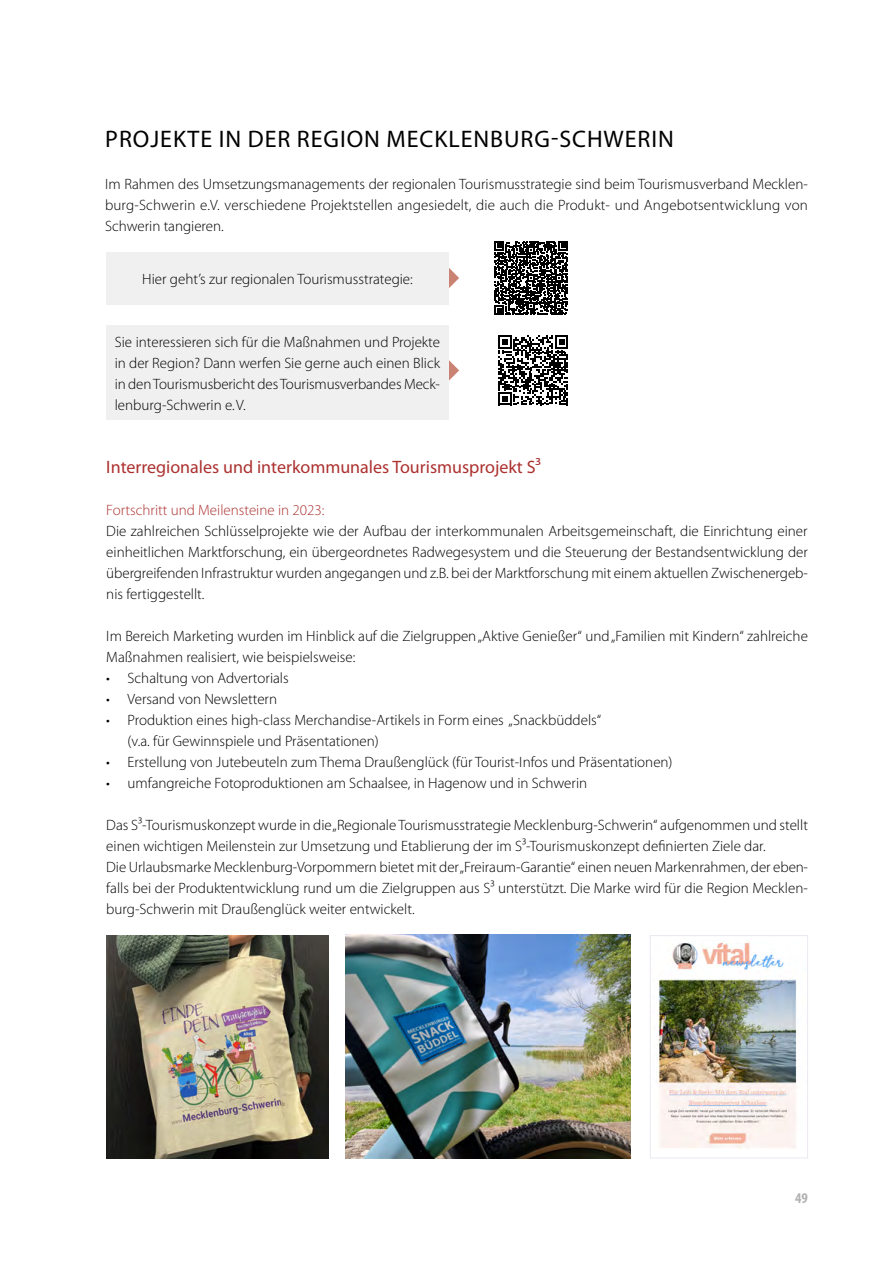
<style>
.page{position:relative;width:893px;height:1263px;background:#fff}
.page>*{position:absolute;margin:0;border:0;box-sizing:border-box;transform-origin:0 0}
.Headline{font:24px "Myriad Pro";letter-spacing:.04em;color:#000}
.Subline{font:18px "Myriad Pro";color:#ac3230}
.Fließtext{font:300 15px/21px "Myriad Pro";color:#000;text-align:justify}
.Fließtext-2{font:300 15px "Myriad Pro";color:#ac3230}
.t1{font:700 condensed 15px "Myriad Pro";color:#b3b2b2}
</style>
<div class="page">
<svg style="left:494px;top:241px;width:74px;height:74px"></svg>
<svg style="left:449px;top:268px;width:10px;height:20px"></svg>
<div style="left:106px;top:252px;width:343px;height:52px;background:#f0f0f0"></div>
<svg style="left:449px;top:360px;width:10px;height:21px"></svg>
<div style="left:106px;top:325px;width:343px;height:95px;background:#f0f0f0"></div>
<svg style="left:498px;top:335px;width:70px;height:70px"></svg>
<img style="left:106px;top:935px;width:223px;height:223px">
<img style="left:346px;top:935px;width:285px;height:223px">
<img style="left:656px;top:940px;width:141px;height:209px">
<div style="left:650px;top:935px;width:158px;height:223px;border:1px solid #ebe8f0"></div>
<p class="Headline" style="left:105px;top:126px;width:570px">PROJEKTE IN DER REGION MECKLENBURG-SCHWERIN</p>
<p class="Fließtext" style="left:105px;top:174px;width:704px">Im Rahmen des Umsetzungsmanagements der regionalen Tourismusstrategie sind beim Tourismusverband Mecklen&shy;burg-Schwerin e.V. verschiedene Projektstellen angesiedelt, die auch die Produkt- und Angebotsentwicklung von Schwerin tangieren.</p>
<p class="Fließtext" style="left:142px;top:268px;width:272px">Hier geht’s zur regionalen Tourismusstrategie:</p>
<p class="Fließtext" style="left:115px;top:331px;width:327px">Sie interessieren sich für die Maßnahmen und Projekte in der Region? Dann werfen Sie gerne auch einen Blick in den Tourismusbericht des Tourismusverbandes Meck&shy;lenburg-Schwerin e.V.</p>
<p class="Subline" style="left:106px;top:457px;width:436px">Interregionales und interkommunales Tourismusprojekt S³</p>
<p class="Fließtext-2" style="left:106px;top:501px;width:220px">Fortschritt und Meilensteine in 2023:</p>
<p class="Fließtext" style="left:106px;top:520px;width:703px">Die zahlreichen Schlüsselprojekte wie der Aufbau der interkommunalen Arbeitsgemeinschaft, die Einrichtung einer einheitlichen Marktforschung, ein übergeordnetes Radwegesystem und die Steuerung der Bestandsentwicklung der übergreifenden Infrastruktur wurden angegangen und z.B. bei der Marktforschung mit einem aktuellen Zwischenergeb&shy;nis fertiggestellt.</p>
<p class="Fließtext" style="left:106px;top:625px;width:703px">Im Bereich Marketing wurden im Hinblick auf die Zielgruppen „Aktive Genießer“ und „Familien mit Kindern“ zahlreiche<br>Maßnahmen realisiert, wie beispielsweise:</p>
<p class="Fließtext" style="left:106px;top:667px;width:184px">• Schaltung von Advertorials</p>
<p class="Fließtext" style="left:106px;top:688px;width:172px">• Versand von Newslettern</p>
<p class="Fließtext" style="left:128px;top:709px;width:475px;text-indent:-21px">• Produktion eines high-class Merchandise-Artikels in Form eines „Snackbüddels“ (v.a. für Gewinnspiele und Präsentationen)</p>
<p class="Fließtext" style="left:106px;top:751px;width:568px">• Erstellung von Jutebeuteln zum Thema Draußenglück (für Tourist-Infos und Präsentationen)</p>
<p class="Fließtext" style="left:106px;top:772px;width:482px">• umfangreiche Fotoproduktionen am Schaalsee, in Hagenow und in Schwerin</p>
<p class="Fließtext" style="left:106px;top:814px;width:703px">Das S³-Tourismuskonzept wurde in die „Regionale Tourismusstrategie Mecklenburg-Schwerin“ aufgenommen und stellt einen wichtigen Meilenstein zur Umsetzung und Etablierung der im S³-Tourismuskonzept definierten Ziele dar.</p>
<p class="Fließtext" style="left:106px;top:856px;width:703px">Die Urlaubsmarke Mecklenburg-Vorpommern bietet mit der „Freiraum-Garantie“ einen neuen Markenrahmen, der eben&shy;falls bei der Produktentwicklung rund um die Zielgruppen aus S³ unterstützt. Die Marke wird für die Region Mecklen&shy;burg-Schwerin mit Draußenglück weiter entwickelt.</p>
<p class="t1" style="left:795px;top:1190px;width:14px">49</p>
</div>
